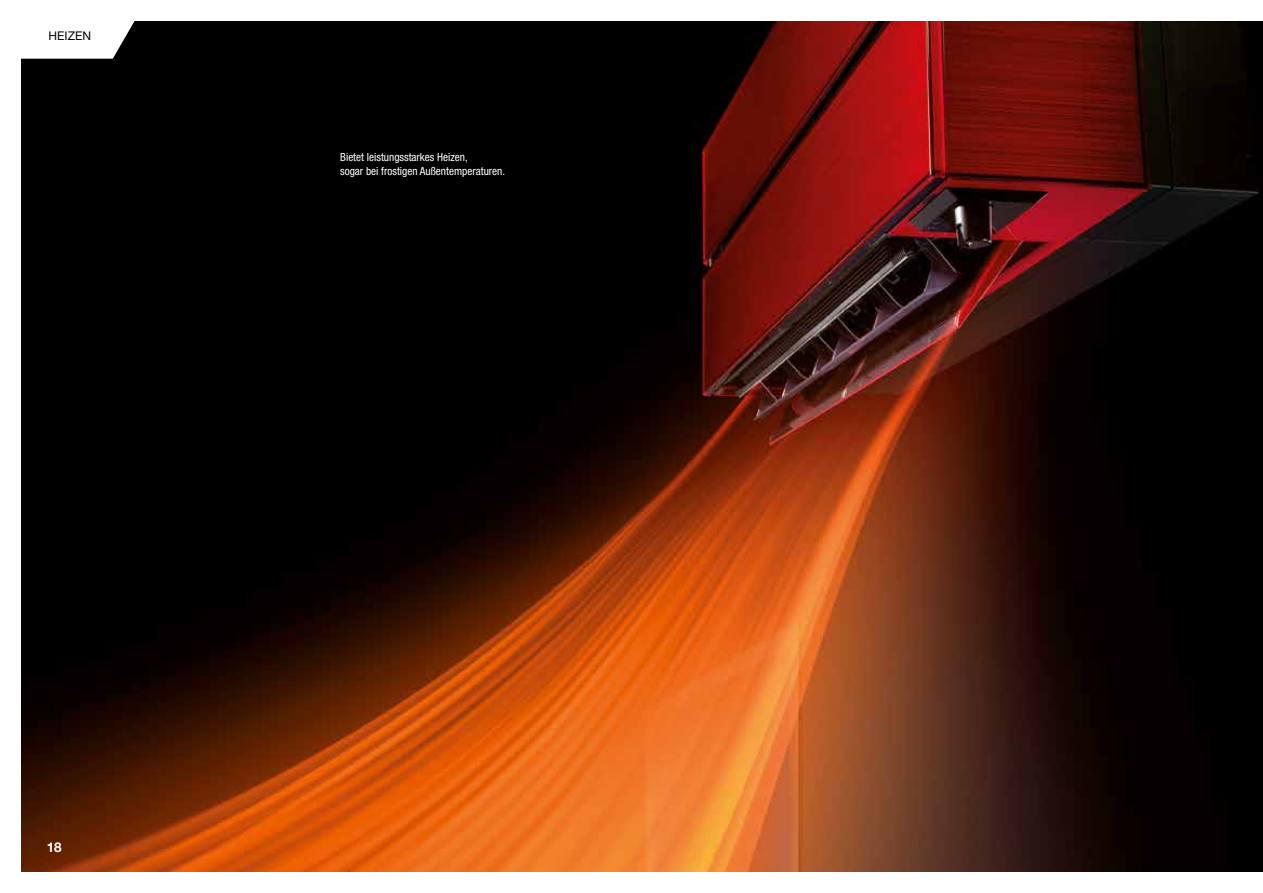
<style>
.page{position:relative;width:1263px;height:893px;background:#fff}
.page>*{position:absolute;margin:0;border:0;box-sizing:border-box;transform-origin:0 0}
.t1{font:700 13.5px "Helvetica Neue LT Pro";color:#fff}
.t2{font:12px "Helvetica Neue LT Pro";color:#000}
.t3{font:condensed 11.25px/13.5px "Helvetica Neue LT Pro";color:#fff}
</style>
<div class="page">
<img style="left:21px;top:21px;width:1242px;height:851px">
<svg style="left:21px;top:21px;width:115px;height:38px"></svg>
<p class="t2" style="left:49px;top:29px;width:44px">HEIZEN</p>
<p class="t3" style="left:340px;top:150px;width:167px">Bietet leistungsstarkes Heizen,<br>sogar bei frostigen Außentemperaturen.</p>
<p class="t1" style="left:47px;top:838px;width:17px">18</p>
</div>
